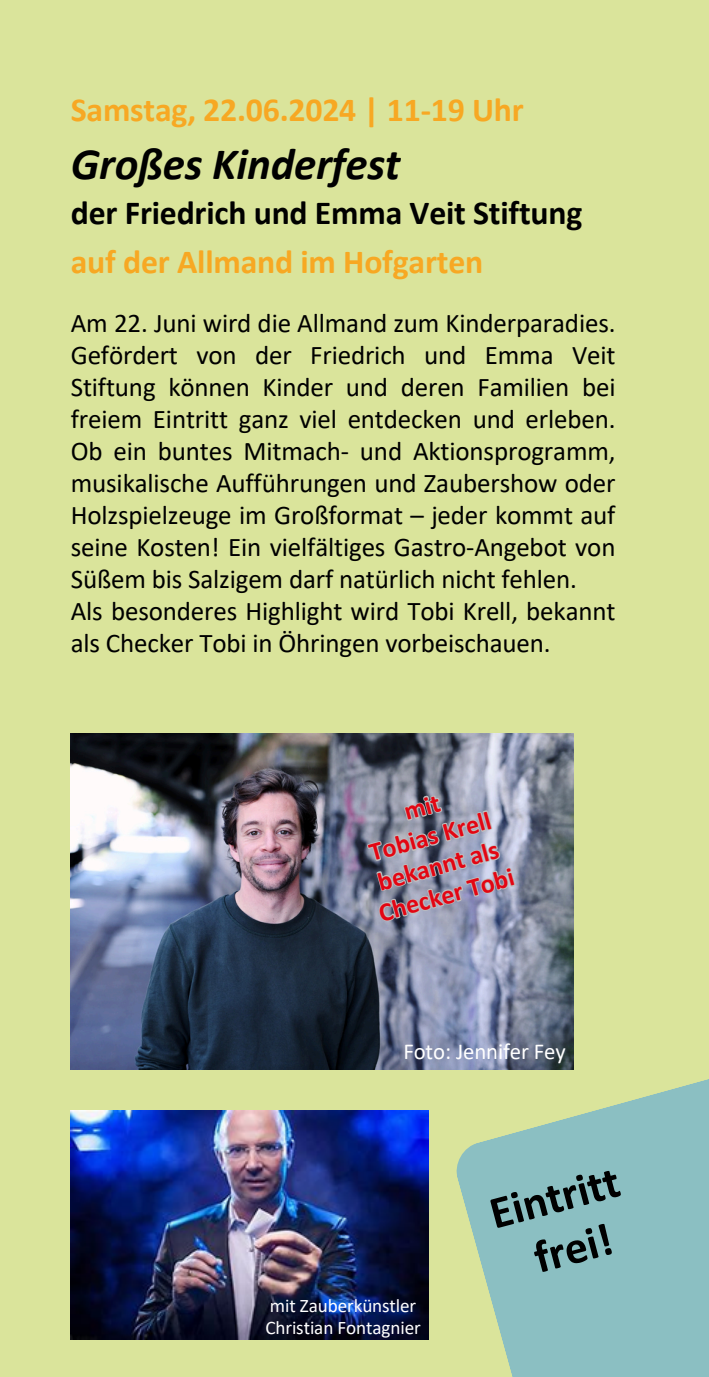
<style>
.page{position:relative;width:709px;height:1377px;background:#dae49b}
.page>*{position:absolute;margin:0;border:0;box-sizing:border-box;transform-origin:0 0}
.t1{font:700 46.12px/54px "Calibri";color:#000;text-align:center}
.t2{font:italic 700 45px "Calibri";letter-spacing:-.005em;color:#000}
.t3{font:700 33.75px "Calibri";letter-spacing:-.005em;color:#f7a823}
.t4{font:700 33.75px "Calibri";letter-spacing:-.005em;color:#000}
.t5{font:27px/31.9px "Calibri";letter-spacing:-.005em;color:#000}
.t6{font:700 26.32px/30.4px "Calibri";color:#e30613;text-align:center}
.t7{font:22.72px "Calibri";letter-spacing:-.005em;color:#fff}
.t8{font:19.12px "Calibri";letter-spacing:-.005em;color:#fff}
</style>
<div class="page">
<svg style="left:453px;top:1069px;width:256px;height:308px;fill:#8bbfc2"></svg>
<img style="left:71px;top:734px;width:503px;height:335px">
<svg style="left:365px;top:791px;width:153px;height:134px;background:#979cae"></svg>
<img style="left:71px;top:1110px;width:358px;height:230px">
<h1 class="t3" style="left:71px;top:96px;width:454px">Samstag, 22.06.2024 | 11-19 Uhr</h1>
<h2 class="t2" style="left:71px;top:145px;width:331px">Großes Kinderfest</h2>
<h4 class="t4" style="left:71px;top:199px;width:513px">der Friedrich und Emma Veit Stiftung</h4>
<h2 class="t3" style="left:71px;top:248px;width:414px">auf der Allmand im Hofgarten</h2>
<p class="t5" style="left:71px;top:309px;width:546px">Am 22. Juni wird die Allmand zum Kinderparadies.<br>Gefördert von der Friedrich und Emma Veit Stiftung können Kinder und deren Familien bei freiem Eintritt ganz viel entdecken und erleben.<br>Ob ein buntes Mitmach- und Aktionsprogramm, musikalische Aufführungen und Zaubershow oder Holzspielzeuge im Großformat – jeder kommt auf seine Kosten! Ein vielfältiges Gastro-Angebot von Süßem bis Salzigem darf natürlich nicht fehlen.<br>Als besonderes Highlight wird Tobi Krell, bekannt als Checker Tobi in Öhringen vorbeischauen.</p>
<h1 class="t6" style="left:352px;top:812px;width:141px;rotate:-15deg">mit<br>Tobias Krell bekannt als<br>Checker Tobi</h1>
<h3 class="t7" style="left:403px;top:1042px;width:164px">Foto: Jennifer Fey</h3>
<p class="t8" style="left:270px;top:1297px;width:148px">mit Zauberkünstler</p>
<p class="t8" style="left:265px;top:1320px;width:157px">Christian Fontagnier</p>
<h5 class="t1" style="left:484px;top:1192px;width:134px;rotate:-15deg">Eintritt frei!</h5>
</div>
